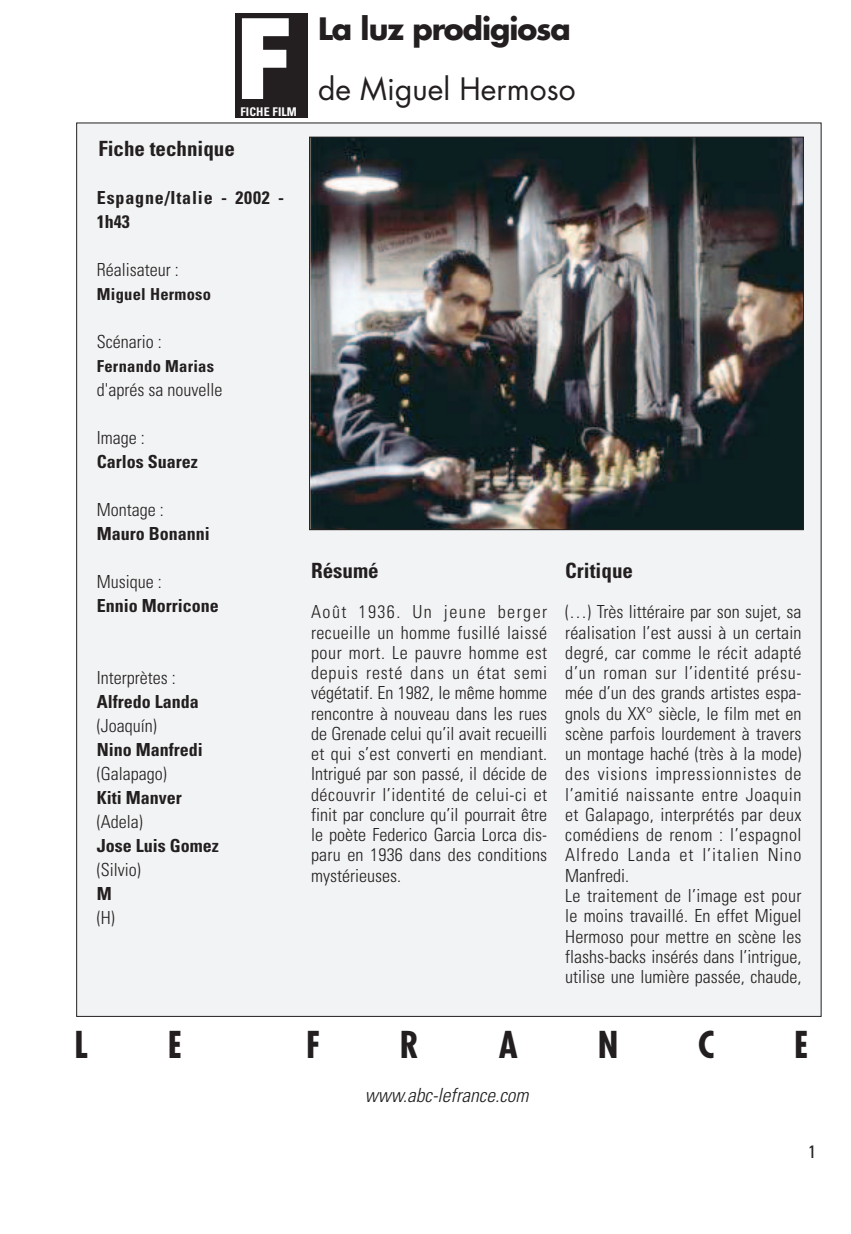
<style>
.page{position:relative;width:851px;height:1234px;background:#fff}
.page>*{position:absolute;margin:0;border:0;box-sizing:border-box;transform-origin:0 0}
.t1{font:700 108px "Futura";color:#fff}
.t2{font:700 condensed 36px "Futura";color:#231f20}
.t3{font:700 30px "Futura";letter-spacing:-.035em;color:#231f20}
.t4{font:30px "Futura";color:#231f20}
.t5{font:700 condensed 21px "Univers";color:#231f20}
.t6{font:italic 300 condensed 19.5px "Univers";color:#231f20}
.t7{font:300 condensed 18px/20.2px "Univers";letter-spacing:.005em;color:#231f20;text-align:justify}
.t8{font:700 condensed 18px "Univers";color:#231f20}
.t9{font:700 condensed 18px/24px "Univers";letter-spacing:.045em;color:#231f20}
.t10{font:condensed 18px "Univers";color:#231f20}
.t11{font:700 condensed 16.5px "Univers";letter-spacing:.015em;color:#231f20}
.t12{font:700 condensed 12px "Univers";letter-spacing:.01em;color:#fefdfd}
</style>
<div class="page">
<div style="left:77px;top:123px;width:744px;height:893px;background:#f2f3f4"></div>
<div style="left:235px;top:14px;width:72px;height:103px;background:#231f20"></div>
<img style="left:311px;top:139px;width:490px;height:388px">
<h1 class="t1" style="left:235px;top:10px;width:60px">F</h1>
<p class="t12" style="left:240px;top:107px;width:58px">FICHE FILM</p>
<p class="t5" style="left:98px;top:140px;width:138px">Fiche technique</p>
<p class="t9" style="left:97px;top:187px;width:189px">Espagne/Italie - 2002 -<br>1h43</p>
<p class="t7" style="left:97px;top:261px;width:83px">Réalisateur :</p>
<p class="t11" style="left:97px;top:288px;width:116px">Miguel Hermoso</p>
<p class="t7" style="left:97px;top:333px;width:66px">Scénario :</p>
<p class="t11" style="left:97px;top:360px;width:119px">Fernando Marias</p>
<p class="t7" style="left:97px;top:381px;width:127px">d'aprés sa nouvelle</p>
<p class="t7" style="left:97px;top:429px;width:49px">Image :</p>
<p class="t8" style="left:97px;top:455px;width:102px">Carlos Suarez</p>
<p class="t7" style="left:97px;top:501px;width:68px">Montage :</p>
<p class="t8" style="left:97px;top:527px;width:114px">Mauro Bonanni</p>
<p class="t7" style="left:97px;top:573px;width:66px">Musique :</p>
<p class="t8" style="left:97px;top:599px;width:123px">Ennio Morricone</p>
<p class="t7" style="left:97px;top:669px;width:80px">Interprètes :</p>
<p class="t8" style="left:97px;top:695px;width:103px">Alfredo Landa</p>
<p class="t7" style="left:97px;top:717px;width:61px">(Joaquín)</p>
<p class="t8" style="left:97px;top:743px;width:108px">Nino Manfredi</p>
<p class="t7" style="left:97px;top:765px;width:71px">(Galapago)</p>
<p class="t8" style="left:97px;top:791px;width:86px">Kiti Manver</p>
<p class="t7" style="left:97px;top:813px;width:47px">(Adela)</p>
<p class="t8" style="left:97px;top:839px;width:123px">Jose Luis Gomez</p>
<p class="t7" style="left:97px;top:861px;width:45px">(Silvio)</p>
<p class="t8" style="left:97px;top:887px;width:16px">M</p>
<p class="t7" style="left:97px;top:909px;width:19px">(H)</p>
<h3 class="t3" style="left:318px;top:15px;width:254px">La luz prodigiosa</h3>
<h3 class="t4" style="left:318px;top:75px;width:259px">de Miguel Hermoso</h3>
<p class="t5" style="left:311px;top:562px;width:69px">Résumé</p>
<p class="t7" style="left:311px;top:603px;width:238px">Août 1936. Un jeune berger recueille un homme fusillé laissé pour mort. Le pauvre homme est depuis resté dans un état semi végétatif. En 1982, le même homme rencontre à nouveau dans les rues de Grenade celui qu’il avait recueilli et qui s’est converti en mendiant.<br>Intrigué par son passé, il décide de découvrir l’identité de celui-ci et finit par conclure qu’il pourrait être le poète Federico Garcia Lorca dis&shy;paru en 1936 dans des conditions mystérieuses.</p>
<p class="t5" style="left:565px;top:562px;width:69px">Critique</p>
<p class="t7" style="left:565px;top:603px;width:238px;text-align:left">(…) Très littéraire par son sujet, sa réalisation l’est aussi à un certain degré, car comme le récit adapté d’un roman sur l’identité présu&shy;mée d’un des grands artistes espa&shy;gnols du XX° siècle, le film met en scène parfois lourdement à travers un montage haché (très à la mode) des visions impressionnistes de l’amitié naissante entre Joaquin et Galapago, interprétés par deux comédiens de renom : l’espagnol<br>Alfredo Landa et l’italien Nino<br>Manfredi.<br>Le traitement de l’image est pour le moins travaillé. En effet Miguel<br>Hermoso pour mettre en scène les flashs-backs insérés dans l’intrigue, utilise une lumière passée, chaude,</p>
<h2 class="t2" style="left:74px;top:1028px;width:15px">L</h2>
<h2 class="t2" style="left:168px;top:1028px;width:16px">E</h2>
<h2 class="t2" style="left:306px;top:1028px;width:16px">F</h2>
<h2 class="t2" style="left:400px;top:1028px;width:21px">R</h2>
<h2 class="t2" style="left:499px;top:1028px;width:21px">A</h2>
<h2 class="t2" style="left:597px;top:1028px;width:22px">N</h2>
<h2 class="t2" style="left:698px;top:1028px;width:18px">C</h2>
<h2 class="t2" style="left:794px;top:1028px;width:16px">E</h2>
<p class="t6" style="left:365px;top:1087px;width:165px">www.abc-lefrance.com</p>
<p class="t10" style="left:808px;top:1144px;width:9px">1</p>
</div>
